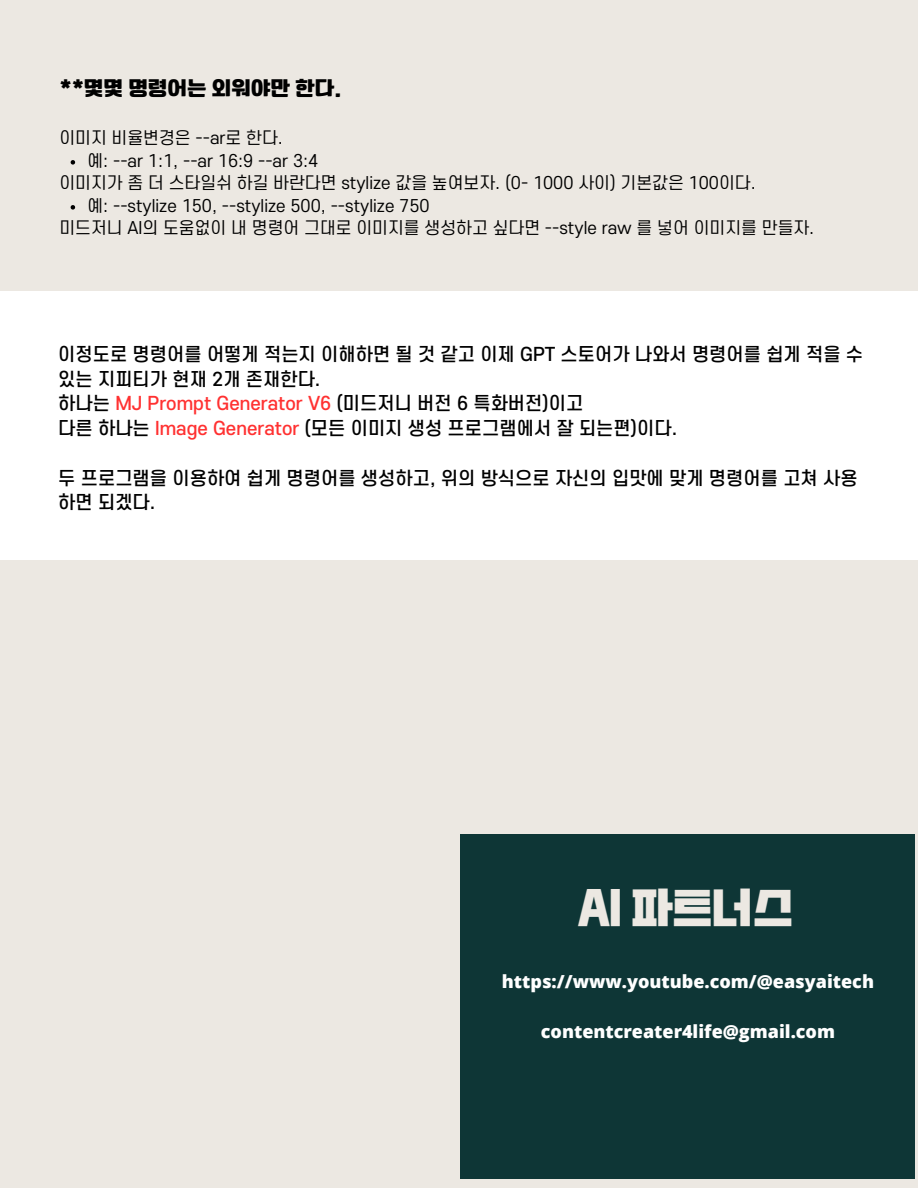
<style>
.page{position:relative;width:918px;height:1188px;background:#ece8e2}
.page>*{position:absolute;margin:0;border:0;box-sizing:border-box;transform-origin:0 0}
.t1{font:44.1px "OT Millennial B";letter-spacing:-.04em;color:#ece8e2}
.t2{font:19.5px "OT Neverland R";color:#000}
.t3{font:500 18px/24.8px "S Core Dream 5";color:#000}
.t4{font:800 18px "Open Sans";color:#fff}
.t5{font:500 18px "S Core Dream 5";color:#ff3131}
.t6{font:16.5px "S Core Dream 4";color:#000}
.s1{color:#000}
.s2{color:#ff3131}
</style>
<div class="page">
<svg style="left:71px;top:160px;width:4px;height:5px"></svg>
<svg style="left:71px;top:205px;width:4px;height:5px"></svg>
<div style="left:0;top:291px;width:918px;height:268px;background:#fff"></div>
<div style="left:461px;top:834px;width:454px;height:344px;background:#0e3636"></div>
<p class="t2" style="left:59px;top:78px;width:284px">**몇몇 명령어는 외워야만 한다.</p>
<p class="t6" style="left:59px;top:129px;width:225px">이미지 비율변경은 --ar로 한다.</p>
<p class="t6" style="left:87px;top:152px;width:232px">예: --ar 1:1, --ar 16:9 --ar 3:4</p>
<p class="t6" style="left:59px;top:174px;width:698px">이미지가 좀 더 스타일쉬 하길 바란다면 stylize 값을 높여보자. (0- 1000 사이) 기본값은 100이다.</p>
<p class="t6" style="left:87px;top:197px;width:344px">예: --stylize 150, --stylize 500, --stylize 750</p>
<p class="t6" style="left:59px;top:219px;width:757px">미드저니 AI의 도움없이 내 명령어 그대로 이미지를 생성하고 싶다면 --style raw 를 넣어 이미지를 만들자.</p>
<p class="t3" style="left:58px;top:343px;width:806px">이정도로 명령어를 어떻게 적는지 이해하면 될 것 같고 이제 GPT 스토어가 나와서 명령어를 쉽게 적을 수 있는 지피티가 현재 2개 존재한다.</p>
<p class="t5" style="left:58px;top:394px;width:527px"><span class="s1">하나는</span> MJ Prompt Generator V6 <span class="s1">(미드저니 버전 6 특화버전)이고</span></p>
<p class="t3" style="left:58px;top:417px;width:620px">다른 하나는 <span class="s2">Image Generator</span> (모든 이미지 생성 프로그램에서 잘 되는편)이다.</p>
<p class="t3" style="left:58px;top:466px;width:801px">두 프로그램을 이용하여 쉽게 명령어를 생성하고, 위의 방식으로 자신의 입맛에 맞게 명령어를 고쳐 사용 하면 되겠다.</p>
<p class="t1" style="left:578px;top:884px;width:218px">AI 파트너스</p>
<p class="t4" style="left:502px;top:969px;width:374px">https://www.youtube.com/@easyaitech</p>
<p class="t4" style="left:541px;top:1019px;width:296px">contentcreater4life@gmail.com</p>
</div>
